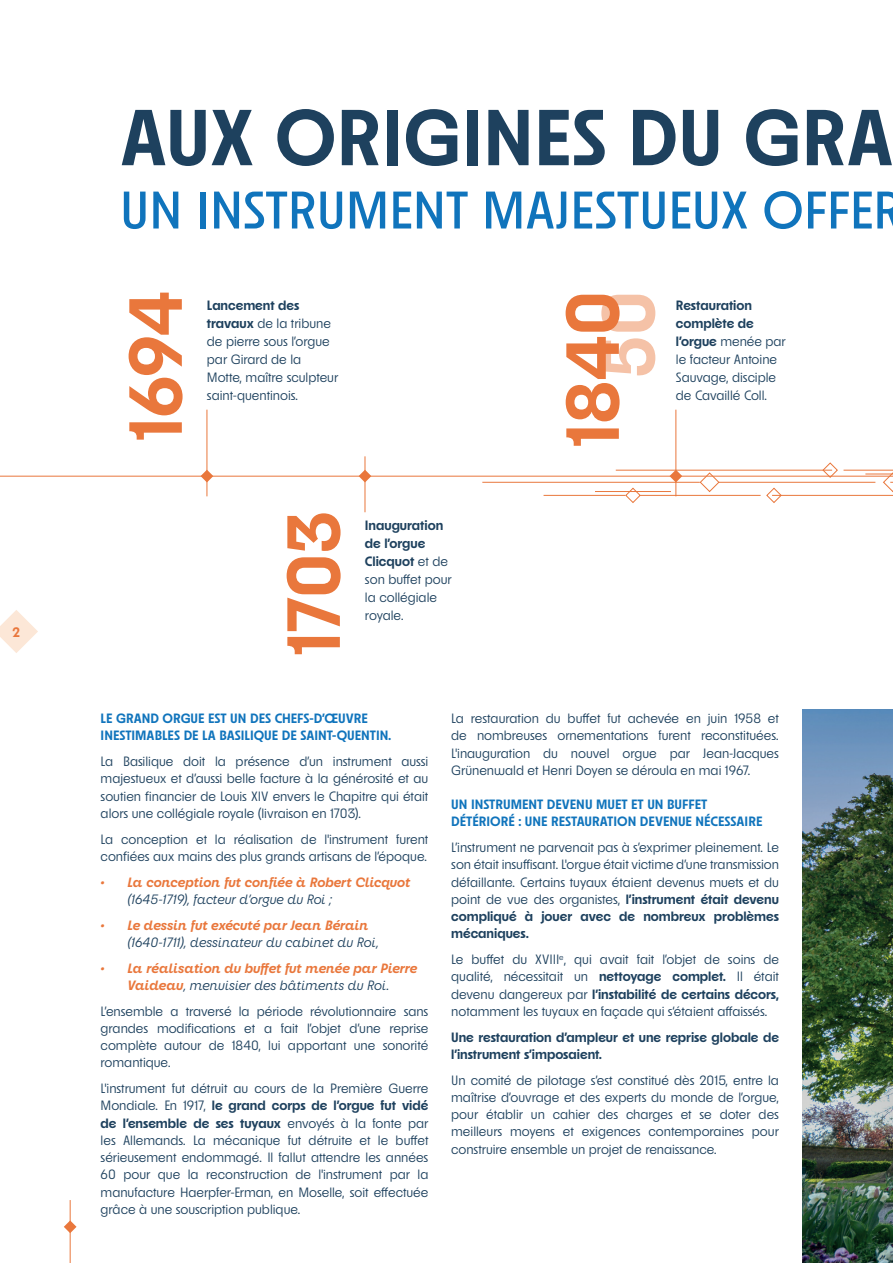
<style>
.page{position:relative;width:893px;height:1263px;background:#fff}
.page>*{position:absolute;margin:0;border:0;box-sizing:border-box;transform-origin:0 0}
.t1{font:700 79.05px "Neighbor";color:#1e415e}
.t2{font:700 75px "Neighbor";color:#e9773c}
.t3{font:500 52.8px "Neighbor";color:#1074bc}
.t4{font:700 13.8px "Neighbor";color:#e9773c}
.t5{font:300 13.5px/17.2px "Neighbor";color:#1e415e;text-align:justify}
.t6{font:700 13.5px/17.2px "Neighbor";color:#1074bc}
.t7{font:italic 700 13.5px/17.2px "Neighbor";color:#e9773c;text-align:center}
.t8{font:italic 300 13.5px "Neighbor";color:#1e415e}
.t9{font:700 13.5px/17.2px "Neighbor";color:#1e415e}
.s1{font-weight:700}
.s2{font-weight:300;color:#1e415e}
</style>
<div class="page">
<img style="left:803px;top:710px;width:90px;height:553px">
<hr style="left:616px;top:470px;width:216px;height:1px;background:#e9773c">
<hr style="left:843px;top:470px;width:50px;height:1px;background:#e9773c">
<svg style="left:822px;top:462px;width:16px;height:16px"></svg>
<hr style="left:719px;top:482px;width:156px;height:1px;background:#e9773c">
<hr style="left:482px;top:482px;width:218px;height:1px;background:#e9773c">
<svg style="left:865px;top:472px;width:28px;height:20px"></svg>
<svg style="left:700px;top:472px;width:19px;height:20px"></svg>
<hr style="left:772px;top:495px;width:121px;height:1px;background:#e9773c">
<hr style="left:640px;top:495px;width:121px;height:1px;background:#e9773c">
<hr style="left:544px;top:495px;width:81px;height:1px;background:#e9773c">
<hr style="left:595px;top:491px;width:76px;height:1px;background:#e9773c">
<svg style="left:766px;top:488px;width:16px;height:15px"></svg>
<svg style="left:625px;top:488px;width:16px;height:15px"></svg>
<svg style="left:201px;top:470px;width:12px;height:12px"></svg>
<hr style="left:207px;top:410px;width:1px;height:86px;background:#e9773c">
<svg style="left:669px;top:470px;width:13px;height:12px"></svg>
<hr style="left:676px;top:410px;width:1px;height:86px;background:#e9773c">
<svg style="left:359px;top:470px;width:12px;height:12px"></svg>
<hr style="left:365px;top:456px;width:1px;height:56px;background:#e9773c">
<hr style="left:0;top:476px;width:893px;height:1px;background:#e9773c">
<svg style="left:64px;top:1220px;width:13px;height:13px"></svg>
<hr style="left:70px;top:1200px;width:1px;height:63px;background:#e9773c">
<svg style="left:0;top:610px;width:38px;height:43px"></svg>
<p class="t4" style="left:13px;top:623px;width:9px">2</p>
<h1 class="t1" style="left:120px;top:90px;width:775px">AUX ORIGINES DU GRA</h1>
<h3 class="t3" style="left:120px;top:179px;width:784px">UN INSTRUMENT MAJESTUEUX OFFER</h3>
<h2 class="t2" style="left:110px;top:441px;width:152px;rotate:-90deg">1694</h2>
<p class="t5" style="left:207px;top:296px;width:133px;line-height:18px;text-align:left"><span class="s1">Lancement des travaux</span> de la tribune de pierre sous l’orgue par Girard de la<br>Motte, maître sculpteur saint‑quentinois.</p>
<h2 class="t2" style="left:269px;top:656px;width:146px;rotate:-90deg">1703</h2>
<p class="t5" style="left:365px;top:516px;width:88px;line-height:18px;text-align:left"><span class="s1">Inauguration de l’orgue<br>Clicquot</span> et de son buffet pour la collégiale royale.</p>
<h2 class="t2" style="left:547px;top:447px;width:158px;rotate:-90deg">1840</h2>
<h2 class="t2" style="left:583px;top:378px;width:88px;rotate:-90deg">50</h2>
<p class="t5" style="left:676px;top:296px;width:112px;line-height:18px;text-align:left"><span class="s1">Restauration complète de l’orgue</span> menée par le facteur Antoine<br>Sauvage, disciple de Cavaillé Coll.</p>
<p class="t6" style="left:101px;top:709px;width:292px">LE GRAND ORGUE EST UN DES CHEFS-D’ŒUVRE<br>INESTIMABLES DE LA BASILIQUE DE SAINT-QUENTIN.</p>
<p class="t5" style="left:101px;top:753px;width:329px">La Basilique doit la présence d’un instrument aussi majestueux et d’aussi belle facture à la générosité et au soutien financier de Louis XIV envers le Chapitre qui était alors une collégiale royale (livraison en 1703).</p>
<p class="t5" style="left:101px;top:830px;width:329px">La conception et la réalisation de l'instrument furent confiées aux mains des plus grands artisans de l’époque.</p>
<p class="t7" style="left:101px;top:873px;width:311px">• La conception fut confiée à Robert Clicquot</p>
<p class="t8" style="left:128px;top:891px;width:206px">(1645-1719), facteur d’orgue du Roi ;</p>
<p class="t7" style="left:101px;top:916px;width:270px">• Le dessin fut exécuté par Jean Bérain</p>
<p class="t8" style="left:128px;top:934px;width:253px">(1640-1711), dessinateur du cabinet du Roi,</p>
<p class="t7" style="left:101px;top:959px;width:318px">• La réalisation du buffet fut menée par Pierre<br>Vaideau<span class="s2">, menuisier des bâtiments du Roi.</span></p>
<p class="t5" style="left:101px;top:1002px;width:329px">L’ensemble a traversé la période révolutionnaire sans grandes modifications et a fait l’objet d’une reprise complète autour de 1840, lui apportant une sonorité romantique.</p>
<p class="t5" style="left:101px;top:1080px;width:329px">L'instrument fut détruit au cours de la Première Guerre Mondiale. En 1917, <span class="s1">le grand corps de l’orgue fut vidé de l’ensemble de ses tuyaux</span> envoyés à la fonte par les Allemands. La mécanique fut détruite et le buffet sérieusement endommagé. Il fallut attendre les années 60 pour que la reconstruction de l'instrument par la manufacture Haerpfer-Erman, en Moselle, soit effectuée grâce à une souscription publique.</p>
<p class="t5" style="left:451px;top:710px;width:329px">La restauration du buffet fut achevée en juin 1958 et de nombreuses ornementations furent reconstituées.<br>L'inauguration du nouvel orgue par Jean-Jacques Grünenwald et Henri Doyen se déroula en mai 1967.</p>
<p class="t6" style="left:451px;top:796px;width:313px">UN INSTRUMENT DEVENU MUET ET UN BUFFET<br>DÉTÉRIORÉ : UNE RESTAURATION DEVENUE NÉCESSAIRE</p>
<p class="t5" style="left:451px;top:839px;width:329px">L’instrument ne parvenait pas à s’exprimer pleinement. Le son était insuffisant. L'orgue était victime d’une transmission défaillante. Certains tuyaux étaient devenus muets et du point de vue des organistes, <span class="s1">l’instrument était devenu compliqué à jouer avec de nombreux problèmes mécaniques.</span></p>
<p class="t5" style="left:451px;top:951px;width:329px">Le buffet du XVIII<sup>e</sup>, qui avait fait l’objet de soins de qualité, nécessitait un <span class="s1">nettoyage complet.</span> Il était devenu dangereux par <span class="s1">l’instabilité de certains décors, </span>notamment les tuyaux en façade qui s‘étaient affaissés.</p>
<p class="t9" style="left:451px;top:1028px;width:329px">Une restauration d’ampleur et une reprise globale de l’instrument s’imposaient.</p>
<p class="t5" style="left:451px;top:1071px;width:329px">Un comité de pilotage s’est constitué dès 2015, entre la maîtrise d’ouvrage et des experts du monde de l’orgue, pour établir un cahier des charges et se doter des meilleurs moyens et exigences contemporaines pour construire ensemble un projet de renaissance.</p>
</div>
